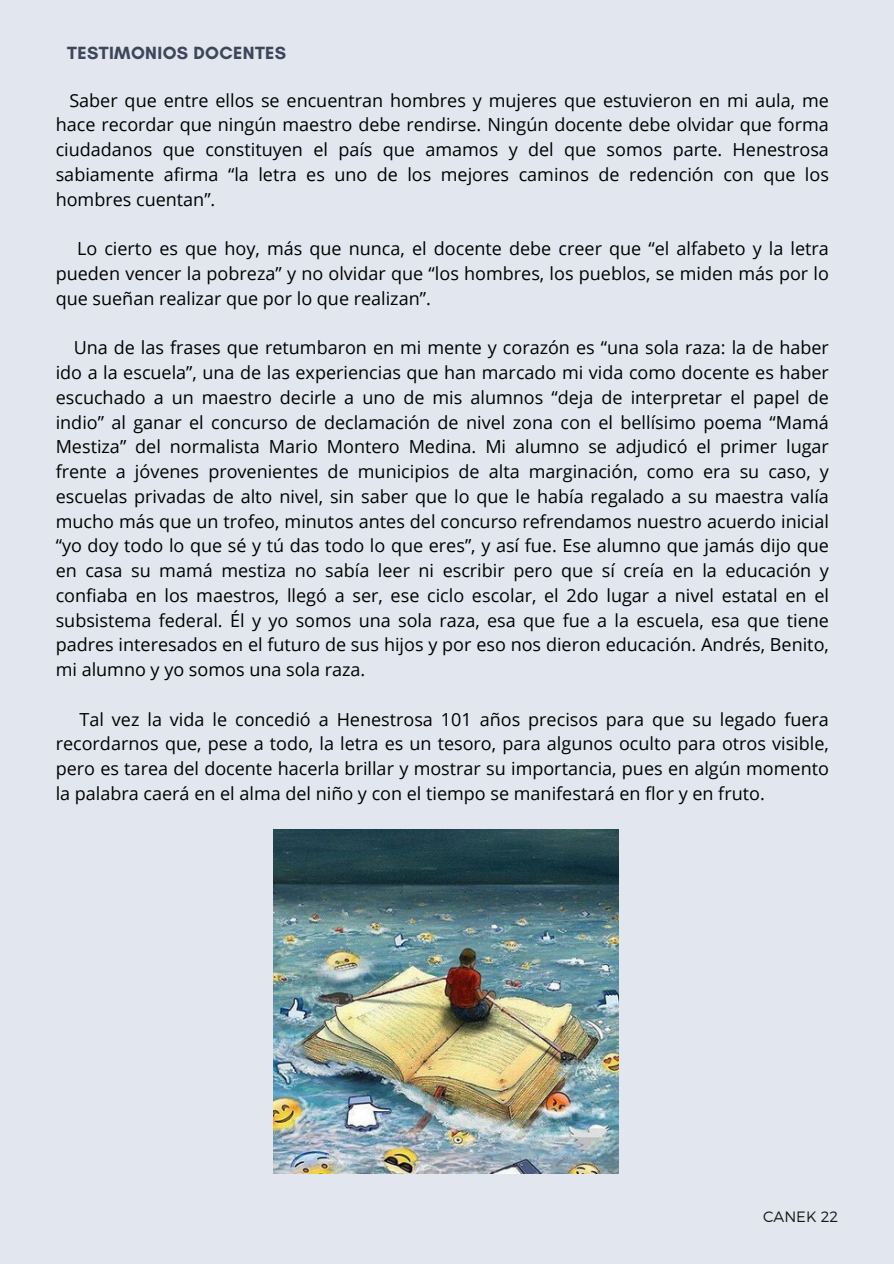
<style>
.page{position:relative;width:894px;height:1264px;background:#fff}
.page>*{position:absolute;margin:0;border:0;box-sizing:border-box;transform-origin:0 0}
.t1{font:18px/24.8px "Open Sans";color:#000;text-align:justify}
.t2{font:700 18px "Glacial Indifference";letter-spacing:.02em;color:#3d465a}
.t3{font:300 15px "Montserrat";color:#181818}
</style>
<div class="page">
<div style="left:0;top:0;width:893px;height:1263px;background:#e2e7ef"></div>
<img style="left:274px;top:829px;width:344px;height:344px">
<p class="t2" style="left:67px;top:42px;width:220px">TESTIMONIOS DOCENTES</p>
<h1 class="t1" style="left:56px;top:87px;width:774px;text-indent:14px">Saber que entre ellos se encuentran hombres y mujeres que estuvieron en mi aula, me hace recordar que ningún maestro debe rendirse. Ningún docente debe olvidar que forma ciudadanos que constituyen el país que amamos y del que somos parte. Henestrosa sabiamente afirma “la letra es uno de los mejores caminos de redención con que los hombres cuentan”.</h1>
<h2 class="t1" style="left:56px;top:236px;width:774px;text-indent:21px">Lo cierto es que hoy, más que nunca, el docente debe creer que “el alfabeto y la letra pueden vencer la pobreza” y no olvidar que “los hombres, los pueblos, se miden más por lo que sueñan realizar que por lo que realizan”.</h2>
<h2 class="t1" style="left:56px;top:335px;width:774px;text-indent:18px">Una de las frases que retumbaron en mi mente y corazón es “una sola raza: la de haber ido a la escuela”, una de las experiencias que han marcado mi vida como docente es haber escuchado a un maestro decirle a uno de mis alumnos “deja de interpretar el papel de indio” al ganar el concurso de declamación de nivel zona con el bellísimo poema “Mamá Mestiza” del normalista Mario Montero Medina. Mi alumno se adjudicó el primer lugar frente a jóvenes provenientes de municipios de alta marginación, como era su caso, y escuelas privadas de alto nivel, sin saber que lo que le había regalado a su maestra valía mucho más que un trofeo, minutos antes del concurso refrendamos nuestro acuerdo inicial “yo doy todo lo que sé y tú das todo lo que eres”, y así fue. Ese alumno que jamás dijo que en casa su mamá mestiza no sabía leer ni escribir pero que sí creía en la educación y confiaba en los maestros, llegó a ser, ese ciclo escolar, el 2do lugar a nivel estatal en el subsistema federal. Él y yo somos una sola raza, esa que fue a la escuela, esa que tiene padres interesados en el futuro de sus hijos y por eso nos dieron educación. Andrés, Benito, mi alumno y yo somos una sola raza.</h2>
<h2 class="t1" style="left:56px;top:706px;width:774px;text-indent:24px">Tal vez la vida le concedió a Henestrosa 101 años precisos para que su legado fuera recordarnos que, pese a todo, la letra es un tesoro, para algunos oculto para otros visible, pero es tarea del docente hacerla brillar y mostrar su importancia, pues en algún momento la palabra caerá en el alma del niño y con el tiempo se manifestará en flor y en fruto.</h2>
<p class="t3" style="left:762px;top:1206px;width:76px">CANEK 22</p>
</div>
